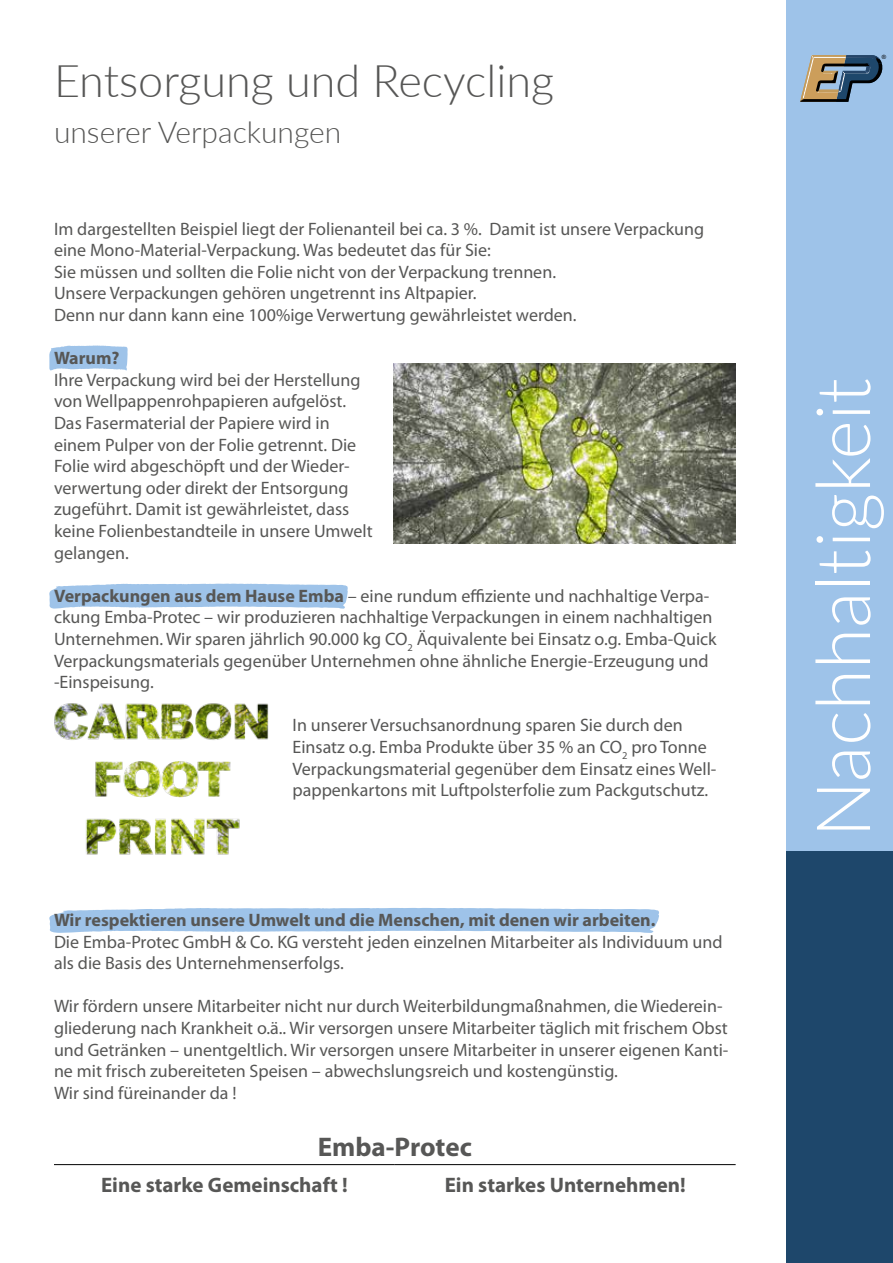
<style>
.page{position:relative;width:893px;height:1263px;background:#fff}
.page>*{position:absolute;margin:0;border:0;box-sizing:border-box;transform-origin:0 0}
.t1{font:300 75px "Lato";color:#fff}
.t2{font:300 45px "Lato";color:#575756}
.t3{font:300 30px "Lato";color:#575756}
.t4{font:700 27px "Myriad Pro";color:#575756}
.t5{font:700 21px "Myriad Pro";color:#575756}
.t6{font:18px/21.6px "Myriad Pro";color:#575756}
.t7{font:700 18px "Myriad Pro";color:#575756}
.t8{font:5.85px "Arial";color:#000}
.s1{font-weight:700}
</style>
<div class="page">
<svg style="left:49px;top:584px;width:299px;height:25px;background:#a8c9eb"></svg>
<svg style="left:49px;top:345px;width:79px;height:25px;background:#a8c9eb"></svg>
<svg style="left:49px;top:908px;width:610px;height:25px;background:#a7c8eb"></svg>
<div style="left:787px;top:850px;width:106px;height:413px;background:#1e476b"></div>
<div style="left:787px;top:0;width:106px;height:850px;background:#9ec3e9"></div>
<svg style="left:800px;top:55px;width:82px;height:47px"></svg>
<hr style="left:54px;top:1164px;width:341px;height:1px;background:#000">
<hr style="left:395px;top:1164px;width:341px;height:1px;background:#000">
<img style="left:394px;top:364px;width:342px;height:179px">
<img style="left:54px;top:703px;width:215px;height:152px">
<h2 class="t2" style="left:54px;top:49px;width:502px">Entsorgung und Recycling</h2>
<h3 class="t3" style="left:54px;top:112px;width:289px">unserer Verpackungen</h3>
<p class="t6" style="left:54px;top:217px;width:652px">Im dargestellten Beispiel liegt der Folienanteil bei ca. 3 %. Damit ist unsere Verpackung eine Mono-Material-Verpackung. Was bedeutet das für Sie:<br>Sie müssen und sollten die Folie nicht von der Verpackung trennen.<br>Unsere Verpackungen gehören ungetrennt ins Altpapier.<br>Denn nur dann kann eine 100%ige Verwertung gewährleistet werden.</p>
<p class="t7" style="left:54px;top:348px;width:67px">Warum?</p>
<p class="t6" style="left:54px;top:369px;width:320px">Ihre Verpackung wird bei der Herstellung von Wellpappenrohpapieren aufgelöst.<br>Das Fasermaterial der Papiere wird in einem Pulper von der Folie getrennt. Die Folie wird abgeschöpft und der Wieder&shy;verwertung oder direkt der Entsorgung zugeführt. Damit ist gewährleistet, dass keine Folienbestandteile in unsere Umwelt gelangen.</p>
<p class="t6" style="left:54px;top:585px;width:664px"><span class="s1">Verpackungen aus dem Hause Emba</span> – eine rundum effiziente und nachhaltige Verpa&shy;ckung Emba-Protec – wir produzieren nachhaltige Verpackungen in einem nachhaltigen Unternehmen. Wir sparen jährlich 90.000 kg CO<sub>2</sub> Äquivalente bei Einsatz o.g. Emba-Quick Verpackungsmaterials gegenüber Unternehmen ohne ähnliche Energie-Erzeugung und -Einspeisung.</p>
<p class="t6" style="left:292px;top:714px;width:425px">In unserer Versuchsanordnung sparen Sie durch den Einsatz o.g. Emba Produkte über 35 % an CO<sub>2</sub> pro Tonne Verpackungsmaterial gegenüber dem Einsatz eines Well&shy;pappenkartons mit Luftpolsterfolie zum Packgutschutz.</p>
<p class="t7" style="left:54px;top:910px;width:603px">Wir respektieren unsere Umwelt und die Menschen, mit denen wir arbeiten.</p>
<p class="t6" style="left:54px;top:930px;width:670px">Die Emba-Protec GmbH &amp; Co. KG versteht jeden einzelnen Mitarbeiter als Individuum und als die Basis des Unternehmenserfolgs.</p>
<p class="t6" style="left:54px;top:995px;width:676px">Wir fördern unsere Mitarbeiter nicht nur durch Weiterbildungmaßnahmen, die Wiederein&shy;gliederung nach Krankheit o.ä.. Wir versorgen unsere Mitarbeiter täglich mit frischem Obst und Getränken – unentgeltlich. Wir versorgen unsere Mitarbeiter in unserer eigenen Kanti&shy;ne mit frisch zubereiteten Speisen – abwechslungsreich und kostengünstig.<br>Wir sind füreinander da !</p>
<h3 class="t4" style="left:318px;top:1131px;width:156px">Emba-Protec</h3>
<p class="t5" style="left:101px;top:1173px;width:248px">Eine starke Gemeinschaft !</p>
<p class="t5" style="left:445px;top:1173px;width:242px">Ein starkes Unternehmen!</p>
<p class="t8" style="left:882px;top:53px;width:6px">®</p>
<h1 class="t1" style="left:791px;top:837px;width:461px;rotate:-90deg">Nachhaltigkeit</h1>
</div>
